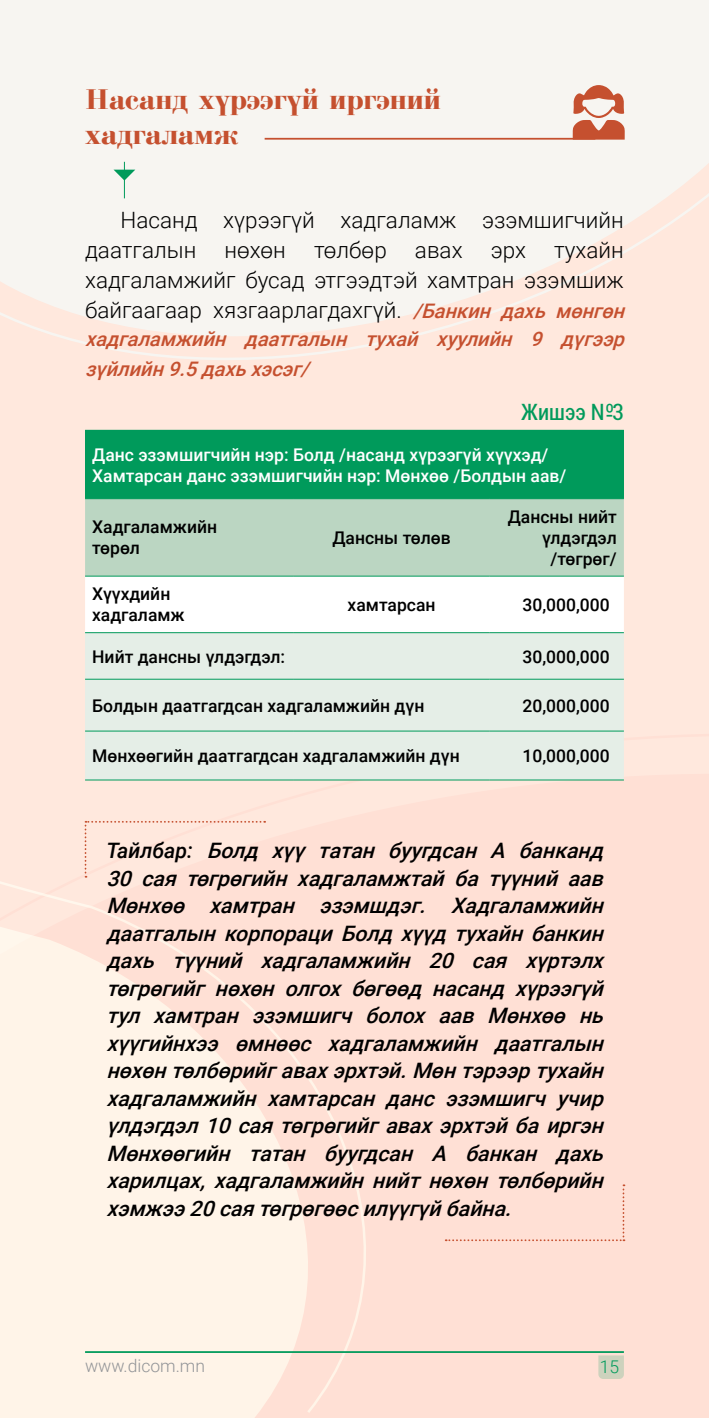
<style>
.page{position:relative;width:709px;height:1418px;background:#fff}
.page>*{position:absolute;margin:0;border:0;box-sizing:border-box;transform-origin:0 0}
.t1{font:700 30px/35px "MAK Bodoni";color:#c5502f}
.t2{font:300 22.5px/30px "Roboto";color:#000}
.t3{font:condensed 22.5px "Roboto";color:#009a5b}
.t4{font:italic 500 21.25px/27.5px "Roboto";color:#000;text-align:justify}
.t5{font:italic 500 20px/30px "Roboto";color:#c5502f}
.t6{font:500 17.5px/21px "Roboto";color:#000}
.t7{font:500 17.5px/21px "Roboto";color:#fff}
.t8{font:300 17.5px "Roboto";color:#939598}
.t9{font:300 17.5px "Roboto";color:#009a5b}
.s1{font-weight:500;font-style:italic;font-size:20px;color:#c5502f}
.s2{font-style:inherit}
</style>
<div class="page">
<div style="left:0;top:0;width:709px;height:1417px;background:#ffe0d5"></div>
<svg style="left:0;top:780px;width:310px;height:637px;fill:#fff4e8"></svg>
<svg style="left:0;top:0;width:709px;height:360px"></svg>
<hr style="left:85px;top:1351px;width:539px;height:1px;background:#009a5b">
<svg style="left:598px;top:1355px;width:26px;height:23px"></svg>
<hr style="left:124px;top:162px;width:1px;height:36px;background:#009a5b">
<svg style="left:113px;top:170px;width:22px;height:10px"></svg>
<hr style="left:265px;top:138px;width:330px;height:2px;background:#c5502f">
<svg style="left:572px;top:85px;width:53px;height:55px;background:#da9884"></svg>
<div style="left:85px;top:430px;width:539px;height:68px;background:#009a5b"></div>
<div style="left:85px;top:499px;width:539px;height:76px;background:#bbd6c2"></div>
<div style="left:85px;top:576px;width:539px;height:56px;background:#fff"></div>
<div style="left:85px;top:633px;width:539px;height:146px;background:#e5eee7"></div>
<hr style="left:85px;top:498px;width:209px;height:1px;background:#009a5b">
<hr style="left:294px;top:498px;width:195px;height:1px;background:#009a5b">
<hr style="left:489px;top:498px;width:135px;height:1px;background:#009a5b">
<hr style="left:85px;top:575px;width:209px;height:1px;background:#009a5b">
<hr style="left:294px;top:575px;width:195px;height:1px;background:#009a5b">
<hr style="left:489px;top:575px;width:135px;height:1px;background:#009a5b">
<hr style="left:85px;top:632px;width:209px;height:1px;background:#009a5b">
<hr style="left:294px;top:632px;width:195px;height:1px;background:#009a5b">
<hr style="left:489px;top:632px;width:135px;height:1px;background:#009a5b">
<hr style="left:85px;top:678px;width:209px;height:1px;background:#009a5b">
<hr style="left:294px;top:678px;width:195px;height:1px;background:#009a5b">
<hr style="left:489px;top:678px;width:135px;height:1px;background:#009a5b">
<hr style="left:85px;top:730px;width:209px;height:1px;background:#009a5b">
<hr style="left:294px;top:730px;width:195px;height:1px;background:#009a5b">
<hr style="left:489px;top:730px;width:135px;height:1px;background:#009a5b">
<hr style="left:85px;top:779px;width:209px;height:1px;background:#009a5b">
<hr style="left:294px;top:779px;width:195px;height:1px;background:#009a5b">
<hr style="left:489px;top:779px;width:135px;height:1px;background:#009a5b">
<svg style="left:85px;top:821px;width:180px;height:56px"></svg>
<svg style="left:445px;top:1184px;width:179px;height:57px"></svg>
<h1 class="t1" style="left:85px;top:83px;width:357px">Насанд хүрээгүй иргэний хадгаламж</h1>
<p class="t2" style="left:85px;top:204px;width:547px;text-indent:35px">Насанд хүрээгүй хадгаламж эзэмшигчийн даатгалын нөхөн төлбөр авах эрх тухайн хадгаламжийг бусад этгээдтэй хамтран эзэмшиж байгаагаар хязгаарлагдахгүй. <span class="s1">/Банкин дахь мөнгөн</span></p>
<p class="t5" style="left:85px;top:323px;width:547px">хадгаламжийн даатгалын тухай хуулийн 9 дүгээр зүйлийн9.5дахьхэсэг/</p>
<p class="t3" style="left:521px;top:396px;width:104px">Жишээ №3</p>
<p class="t7" style="left:92px;top:443px;width:476px">Данс эзэмшигчийн нэр: Болд /насанд хүрээгүй хүүхэд/<br>Хамтарсан данс эзэмшигчийн нэр: Мөнхөө /Болдын аав/</p>
<p class="t6" style="left:92px;top:516px;width:126px">Хадгаламжийн төрөл</p>
<p class="t6" style="left:332px;top:526px;width:120px">Дансны төлөв</p>
<p class="t6" style="left:507px;top:505px;width:111px;text-align:right">Дансны нийт үлдэгдэл /төгрөг/</p>
<p class="t6" style="left:92px;top:583px;width:94px">Хүүхдийн хадгаламж</p>
<p class="t6" style="left:347px;top:593px;width:89px">хамтарсан</p>
<p class="t6" style="left:522px;top:593px;width:89px">30,000,000</p>
<p class="t6" style="left:92px;top:645px;width:194px">Нийт дансны үлдэгдэл:</p>
<p class="t6" style="left:522px;top:645px;width:89px">30,000,000</p>
<p class="t6" style="left:92px;top:694px;width:334px">Болдын даатгагдсан хадгаламжийн дүн</p>
<p class="t6" style="left:522px;top:694px;width:89px">20,000,000</p>
<p class="t6" style="left:92px;top:744px;width:369px">Мөнхөөгийн даатгагдсан хадгаламжийн дүн</p>
<p class="t6" style="left:522px;top:744px;width:89px">10,000,000</p>
<p class="t4" style="left:106px;top:836px;width:505px"><span class="s2">Та й л б а р :</span> Болд хүү татан буугдсан А банканд 30 сая төгрөгийн хадгаламжтай ба түүний аав Мөнхөө хамтран эзэмшдэг. Хадгаламжийн даатгалын корпораци Болд хүүд тухайн банкин дахь түүний хадгаламжийн 20 сая хүртэлх төгрөгийг нөхөн олгох бөгөөд насанд хүрээгүй тул хамтран эзэмшигч болох аав Мөнхөө нь хүүгийнхээ өмнөөс хадгаламжийн даатгалын нөхөнтөлбөрийгавахэрхтэй.Мөнтэрээртухайн хадгаламжийн хамтарсан данс эзэмшигч учир үлдэгдэл10саятөгрөгийгавахэрхтэйбаиргэн Мөнхөөгийн татан буугдсан А банкан дахь харилцах, хадгаламжийн нийт нөхөн төлбөрийн хэмжээ20саятөгрөгөөсилүүгүйбайна.</p>
<p class="t8" style="left:85px;top:1353px;width:121px">www.dicom.mn</p>
<p class="t9" style="left:600px;top:1354px;width:21px">15</p>
</div>
